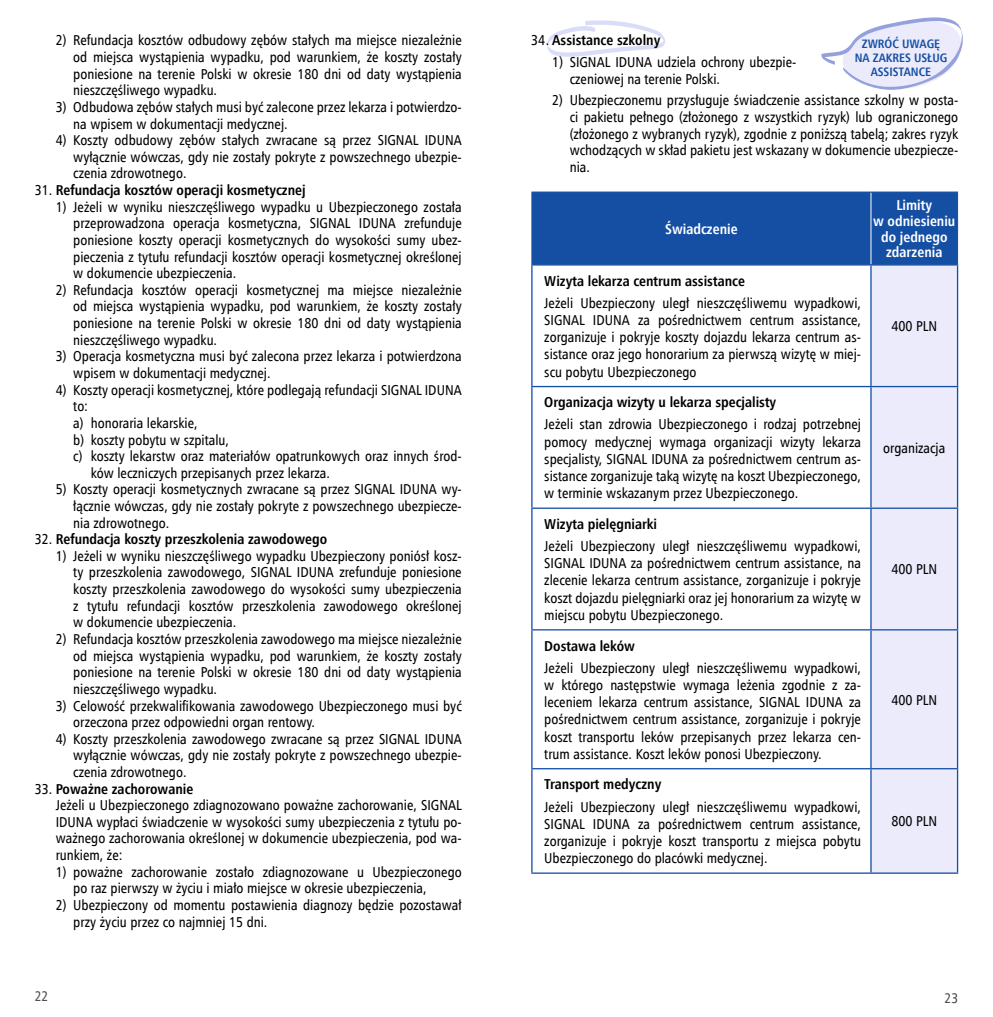
<style>
.page{position:relative;width:993px;height:1017px;background:#fff}
.page>*{position:absolute;margin:0;border:0;box-sizing:border-box;transform-origin:0 0}
.t1{font:14.35px/16.6px "Humnst 777 Cn EU";color:#000;text-align:justify}
.t2{font:700 14.35px "Humnst 777 Cn EU";color:#000}
.t3{font:700 14.35px/15.8px "Humnst 777 Cn EU";color:#fff;text-align:center}
.t4{font:14px "Humnst 777 Cn EU";color:#4e4e4d}
.t5{font:700 12.25px/14px "Humnst 777 Cn EU";color:#154fa4;text-align:center}
.s1{font-weight:400}
.s2{font-weight:700}
</style>
<div class="page">
<div style="left:532px;top:193px;width:424px;height:71px;background:#154fa4"></div>
<svg style="left:532px;top:266px;width:338px;height:502px"></svg>
<div style="left:871px;top:266px;width:85px;height:606px;background:#ebebfb"></div>
<hr style="left:870px;top:192px;width:1px;height:72px;background:#fff">
<hr style="left:531px;top:192px;width:1px;height:72px;background:#154fa4">
<hr style="left:531px;top:192px;width:339px;height:1px;background:#154fa4">
<hr style="left:870px;top:192px;width:87px;height:1px;background:#154fa4">
<hr style="left:956px;top:192px;width:1px;height:72px;background:#154fa4">
<hr style="left:531px;top:266px;width:1px;height:120px;background:#154fa4">
<hr style="left:531px;top:264px;width:339px;height:2px;background:#154fa4">
<hr style="left:870px;top:266px;width:1px;height:120px;background:#154fa4">
<hr style="left:870px;top:264px;width:87px;height:2px;background:#154fa4">
<hr style="left:956px;top:266px;width:1px;height:120px;background:#154fa4">
<hr style="left:531px;top:387px;width:1px;height:121px;background:#154fa4">
<hr style="left:531px;top:509px;width:1px;height:120px;background:#154fa4">
<hr style="left:531px;top:630px;width:1px;height:138px;background:#154fa4">
<hr style="left:531px;top:769px;width:1px;height:103px;background:#154fa4">
<hr style="left:531px;top:386px;width:339px;height:1px;background:#154fa4">
<hr style="left:531px;top:508px;width:339px;height:1px;background:#154fa4">
<hr style="left:531px;top:629px;width:339px;height:1px;background:#154fa4">
<hr style="left:531px;top:768px;width:339px;height:1px;background:#154fa4">
<hr style="left:531px;top:872px;width:339px;height:2px;background:#154fa4">
<hr style="left:870px;top:387px;width:1px;height:121px;background:#154fa4">
<hr style="left:870px;top:509px;width:1px;height:120px;background:#154fa4">
<hr style="left:870px;top:630px;width:1px;height:138px;background:#154fa4">
<hr style="left:870px;top:769px;width:1px;height:103px;background:#154fa4">
<hr style="left:870px;top:386px;width:87px;height:1px;background:#154fa4">
<hr style="left:956px;top:387px;width:1px;height:121px;background:#154fa4">
<hr style="left:956px;top:509px;width:1px;height:120px;background:#154fa4">
<hr style="left:956px;top:630px;width:1px;height:138px;background:#154fa4">
<hr style="left:956px;top:769px;width:1px;height:103px;background:#154fa4">
<hr style="left:870px;top:508px;width:87px;height:1px;background:#154fa4">
<hr style="left:870px;top:629px;width:87px;height:1px;background:#154fa4">
<hr style="left:870px;top:768px;width:87px;height:1px;background:#154fa4">
<hr style="left:870px;top:872px;width:87px;height:2px;background:#154fa4">
<svg style="left:547px;top:20px;width:118px;height:37px"></svg>
<svg style="left:821px;top:17px;width:142px;height:73px"></svg>
<p class="t1" style="left:73px;top:32px;width:390px;text-indent:-18px">2) Refundacja kosztów odbudowy zębów stałych ma miejsce niezależnie od miejsca wystąpienia wypadku, pod warunkiem, że koszty zostały poniesione na terenie Polski w okresie 180 dni od daty wystąpienia nieszczęśliwego wypadku.</p>
<p class="t1" style="left:73px;top:99px;width:390px;text-indent:-18px">3) Odbudowa zębów stałych musi być zalecone przez lekarza i potwierdzo&shy;na wpisem w dokumentacji medycznej.</p>
<p class="t1" style="left:73px;top:132px;width:390px;text-indent:-18px">4) Koszty odbudowy zębów stałych zwracane są przez SIGNAL IDUNA wyłącznie wówczas, gdy nie zostały pokryte z powszechnego ubezpie&shy;czenia zdrowotnego.</p>
<p class="t2" style="left:35px;top:181px;width:272px"><span class="s1">31.</span> Refundacja kosztów operacji kosmetycznej</p>
<p class="t1" style="left:73px;top:198px;width:390px;text-indent:-18px">1) Jeżeli w wyniku nieszczęśliwego wypadku u Ubezpieczonego została przeprowadzona operacja kosmetyczna, SIGNAL IDUNA zrefunduje poniesione koszty operacji kosmetycznych do wysokości sumy ubez&shy;pieczenia z tytułu refundacji kosztów operacji kosmetycznej określonej w dokumencie ubezpieczenia.</p>
<p class="t1" style="left:73px;top:281px;width:390px;text-indent:-18px">2) Refundacja kosztów operacji kosmetycznej ma miejsce niezależnie od miejsca wystąpienia wypadku, pod warunkiem, że koszty zostały poniesione na terenie Polski w okresie 180 dni od daty wystąpienia nieszczęśliwego wypadku.</p>
<p class="t1" style="left:73px;top:348px;width:390px;text-indent:-18px">3) Operacja kosmetyczna musi być zalecona przez lekarza i potwierdzona wpisem w dokumentacji medycznej.</p>
<p class="t1" style="left:56px;top:381px;width:407px">4) Koszty operacji kosmetycznej, które podlegają refundacji SIGNAL IDUNA</p>
<p class="t1" style="left:73px;top:398px;width:16px">to:</p>
<p class="t1" style="left:73px;top:414px;width:126px">a) honoraria lekarskie,</p>
<p class="t1" style="left:73px;top:431px;width:157px">b) koszty pobytu w szpitalu,</p>
<p class="t1" style="left:73px;top:448px;width:390px">c) koszty lekarstw oraz materiałów opatrunkowych oraz innych środ-</p>
<p class="t1" style="left:91px;top:464px;width:241px">ków leczniczych przepisanych przez lekarza.</p>
<p class="t1" style="left:73px;top:481px;width:390px;text-indent:-17px">5) Koszty operacji kosmetycznych zwracane są przez SIGNAL IDUNA wy&shy;łącznie wówczas, gdy nie zostały pokryte z powszechnego ubezpiecze&shy;nia zdrowotnego.</p>
<p class="t2" style="left:35px;top:530px;width:294px"><span class="s1">32.</span> Refundacja koszty przeszkolenia zawodowego</p>
<p class="t1" style="left:73px;top:547px;width:390px;text-indent:-18px">1) Jeżeli w wyniku nieszczęśliwego wypadku Ubezpieczony poniósł kosz&shy;ty przeszkolenia zawodowego, SIGNAL IDUNA zrefunduje poniesione koszty przeszkolenia zawodowego do wysokości sumy ubezpieczenia z tytułu refundacji kosztów przeszkolenia zawodowego określonej w dokumencie ubezpieczenia.</p>
<p class="t1" style="left:73px;top:631px;width:390px;text-indent:-18px">2) Refundacja kosztów przeszkolenia zawodowego ma miejsce niezależnie od miejsca wystąpienia wypadku, pod warunkiem, że koszty zostały poniesione na terenie Polski w okresie 180 dni od daty wystąpienia nieszczęśliwego wypadku.</p>
<p class="t1" style="left:73px;top:697px;width:390px;text-indent:-18px">3) Celowość przekwalifikowania zawodowego Ubezpieczonego musi być orzeczona przez odpowiedni organ rentowy.</p>
<p class="t1" style="left:73px;top:730px;width:390px;text-indent:-18px">4) Koszty przeszkolenia zawodowego zwracane są przez SIGNAL IDUNA wyłącznie wówczas, gdy nie zostały pokryte z powszechnego ubezpie&shy;czenia zdrowotnego.</p>
<p class="t1" style="left:56px;top:780px;width:407px;text-align:left;text-indent:-21px">33. <span class="s2">Poważne zachorowanie<br></span>Jeżeli u Ubezpieczonego zdiagnozowano poważne zachorowanie, SIGNAL IDUNA wypłaci świadczenie w wysokości sumy ubezpieczenia z tytułu po&shy;ważnego zachorowania określonej w dokumencie ubezpieczenia, pod wa&shy;runkiem, że:</p>
<p class="t1" style="left:73px;top:863px;width:390px;text-indent:-18px">1) poważne zachorowanie zostało zdiagnozowane u Ubezpieczonego po raz pierwszy w życiu i miało miejsce w okresie ubezpieczenia,</p>
<p class="t1" style="left:73px;top:897px;width:390px;text-indent:-18px">2) Ubezpieczony od momentu postawienia diagnozy będzie pozostawał przy życiu przez co najmniej 15 dni.</p>
<p class="t2" style="left:531px;top:31px;width:131px"><span class="s1">34.</span> Assistance szkolny</p>
<p class="t1" style="left:569px;top:54px;width:228px;text-indent:-17px">1) SIGNAL IDUNA udziela ochrony ubezpie&shy;czeniowej na terenie Polski.</p>
<p class="t1" style="left:569px;top:92px;width:390px;text-indent:-18px">2) Ubezpieczonemu przysługuje świadczenie assistance szkolny w posta&shy;ci pakietu pełnego (złożonego z wszystkich ryzyk) lub ograniczonego (złożonego z wybranych ryzyk), zgodnie z poniższą tabelą; zakres ryzyk wchodzących w skład pakietu jest wskazany w dokumencie ubezpiecze&shy;nia.</p>
<p class="t5" style="left:854px;top:36px;width:94px">ZWRÓĆ UWAGĘ<br>NA ZAKRES USŁUG<br>ASSISTANCE</p>
<p class="t3" style="left:665px;top:221px;width:74px">Świadczenie</p>
<p class="t2" style="left:544px;top:272px;width:202px">Wizyta lekarza centrum assistance</p>
<p class="t1" style="left:544px;top:294px;width:318px;line-height:17.2px">Jeżeli Ubezpieczony uległ nieszczęśliwemu wypadkowi, SIGNAL IDUNA za pośrednictwem centrum assistance, zorganizuje i pokryje koszty dojazdu lekarza centrum as&shy;sistance oraz jego honorarium za pierwszą wizytę w miej&shy;scu pobytu Ubezpieczonego</p>
<p class="t2" style="left:544px;top:393px;width:233px">Organizacja wizyty u lekarza specjalisty</p>
<p class="t1" style="left:544px;top:416px;width:318px;line-height:17.2px">Jeżeli stan zdrowia Ubezpieczonego i rodzaj potrzebnej pomocy medycznej wymaga organizacji wizyty lekarza specjalisty, SIGNAL IDUNA za pośrednictwem centrum as&shy;sistance zorganizuje taką wizytę na koszt Ubezpieczonego, w terminie wskazanym przez Ubezpieczonego.</p>
<p class="t2" style="left:544px;top:515px;width:114px">Wizyta pielęgniarki</p>
<p class="t1" style="left:544px;top:537px;width:318px;line-height:17.2px">Jeżeli Ubezpieczony uległ nieszczęśliwemu wypadkowi, SIGNAL IDUNA za pośrednictwem centrum assistance, na zlecenie lekarza centrum assistance, zorganizuje i pokryje koszt dojazdu pielęgniarki oraz jej honorarium za wizytę w miejscu pobytu Ubezpieczonego.</p>
<p class="t2" style="left:544px;top:636px;width:92px">Dostawa leków</p>
<p class="t1" style="left:544px;top:659px;width:318px;line-height:17.2px">Jeżeli Ubezpieczony uległ nieszczęśliwemu wypadkowi, w którego następstwie wymaga leżenia zgodnie z za&shy;leceniem lekarza centrum assistance, SIGNAL IDUNA za pośrednictwem centrum assistance, zorganizuje i pokryje koszt transportu leków przepisanych przez lekarza cen&shy;trum assistance. Koszt leków ponosi Ubezpieczony.</p>
<p class="t2" style="left:544px;top:775px;width:118px">Transport medyczny</p>
<p class="t1" style="left:544px;top:798px;width:318px;line-height:17.2px">Jeżeli Ubezpieczony uległ nieszczęśliwemu wypadkowi, SIGNAL IDUNA za pośrednictwem centrum assistance, zorganizuje i pokryje koszt transportu z miejsca pobytu Ubezpieczonego do placówki medycznej.</p>
<p class="t3" style="left:872px;top:197px;width:84px">Limity<br>w odniesieniu do jednego zdarzenia</p>
<p class="t1" style="left:891px;top:318px;width:47px">400 PLN</p>
<p class="t1" style="left:882px;top:439px;width:64px">organizacja</p>
<p class="t1" style="left:891px;top:561px;width:47px">400 PLN</p>
<p class="t1" style="left:891px;top:691px;width:47px">400 PLN</p>
<p class="t1" style="left:891px;top:813px;width:47px">800 PLN</p>
<p class="t4" style="left:35px;top:987px;width:15px">22</p>
<p class="t4" style="left:944px;top:989px;width:15px">23</p>
</div>
